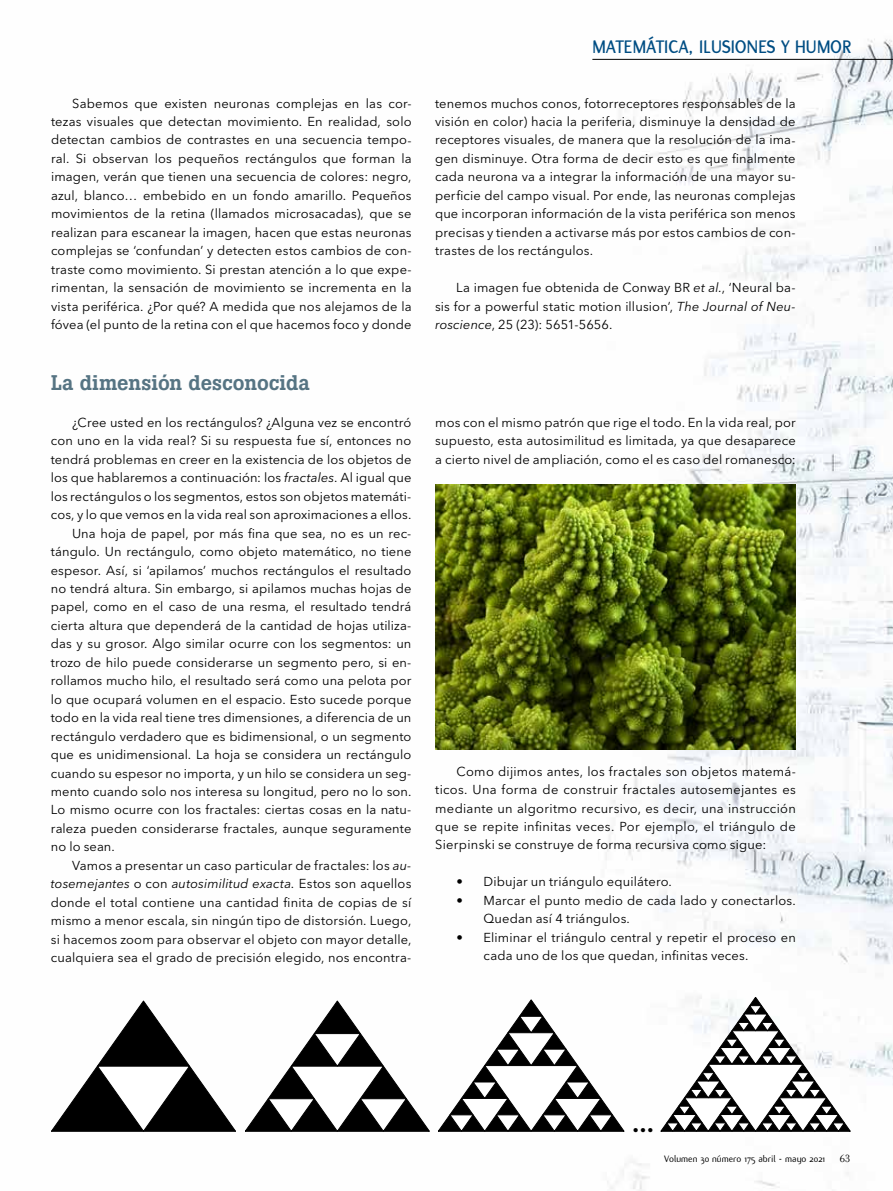
<style>
.page{position:relative;width:893px;height:1191px;background:#fff}
.page>*{position:absolute;margin:0;border:0;box-sizing:border-box;transform-origin:0 0}
.t1{font:700 34.5px "Flux";color:#000}
.t2{font:500 21px "Boton";color:#567483}
.t3{font:700 19.5px "Flux";letter-spacing:.01em;color:#004d83;scale:.95 1}
.t4{font:12.9px/18.5px "Avenir Next LT Pro";letter-spacing:.01em;color:#000;text-align:justify}
.t5{font:italic 12.9px "Avenir Next LT Pro";letter-spacing:.01em;color:#000}
.t6{font:11.25px "Filosofia";color:#000}
.t7{font:10.2px "Flux";color:#000}
.s1{font-style:italic}
.s2{font-style:normal}
</style>
<div class="page">
<img style="left:51px;top:39px;width:842px;height:1152px">
<img style="left:435px;top:485px;width:361px;height:264px">
<svg style="left:51px;top:1000px;width:185px;height:131px"></svg>
<svg style="left:245px;top:1000px;width:185px;height:131px"></svg>
<svg style="left:438px;top:999px;width:186px;height:132px"></svg>
<svg style="left:661px;top:997px;width:189px;height:134px"></svg>
<hr style="left:592px;top:59px;width:301px;height:1px;background:#000">
<h3 class="t3" style="left:592px;top:36px;width:274px">MATEMÁTICA, ILUSIONES Y HUMOR</h3>
<p class="t4" style="left:51px;top:94px;width:362px;text-indent:21px">Sabemos que existen neuronas complejas en las cor&shy;tezas visuales que detectan movimiento. En realidad, solo detectan cambios de contrastes en una secuencia tempo&shy;ral. Si observan los pequeños rectángulos que forman la imagen, verán que tienen una secuencia de colores: negro, azul, blanco… embebido en un fondo amarillo. Pequeños movimientos de la retina (llamados microsacadas), que se realizan para escanear la imagen, hacen que estas neuronas complejas se ‘confundan’ y detecten estos cambios de con&shy;traste como movimiento. Si prestan atención a lo que expe&shy;rimentan, la sensación de movimiento se incrementa en la vista periférica. ¿Por qué? A medida que nos alejamos de la fóvea (el punto de la retina con el que hacemos foco y donde</p>
<p class="t4" style="left:435px;top:94px;width:362px">tenemos muchos conos, fotorreceptores responsables de la visión en color) hacia la periferia, disminuye la densidad de receptores visuales, de manera que la resolución de la ima&shy;gen disminuye. Otra forma de decir esto es que finalmente cada neurona va a integrar la información de una mayor su&shy;perficie del campo visual. Por ende, las neuronas complejas que incorporan información de la vista periférica son menos precisas y tienden a activarse más por estos cambios de con&shy;trastes de los rectángulos.</p>
<p class="t4" style="left:435px;top:278px;width:362px;text-indent:21px">La imagen fue obtenida de Conway BR <span class="s1">et al.</span>, ‘Neural ba&shy;sis for a powerful static motion illusion’, <span class="s1">The Journal of Neu&shy;roscience</span>, 25 (23): 5651-5656.</p>
<h2 class="t2" style="left:51px;top:370px;width:260px">La dimensión desconocida</h2>
<p class="t4" style="left:72px;top:413px;width:341px">¿Cree usted en los rectángulos? ¿Alguna vez se encontró</p>
<p class="t4" style="left:51px;top:431px;width:362px">con uno en la vida real? Si su respuesta fue sí, entonces no</p>
<p class="t4" style="left:51px;top:450px;width:362px">tendrá problemas en creer en la existencia de los objetos de</p>
<p class="t4" style="left:51px;top:468px;width:362px">los que hablaremos a continuación: los <span class="s1">fractales</span>. Al igual que</p>
<p class="t4" style="left:51px;top:487px;width:362px">los rectángulos o los segmentos, estos son objetos matemáti-</p>
<p class="t4" style="left:51px;top:505px;width:362px">cos, y lo que vemos en la vida real son aproximaciones a ellos.</p>
<p class="t4" style="left:72px;top:524px;width:341px">Una hoja de papel, por más fina que sea, no es un rec-</p>
<p class="t4" style="left:51px;top:542px;width:362px">tángulo. Un rectángulo, como objeto matemático, no tiene</p>
<p class="t4" style="left:51px;top:561px;width:362px">espesor. Así, si ‘apilamos’ muchos rectángulos el resultado</p>
<p class="t4" style="left:51px;top:579px;width:362px">no tendrá altura. Sin embargo, si apilamos muchas hojas de</p>
<p class="t4" style="left:51px;top:597px;width:362px">papel, como en el caso de una resma, el resultado tendrá</p>
<p class="t4" style="left:51px;top:616px;width:362px">cierta altura que dependerá de la cantidad de hojas utiliza-</p>
<p class="t4" style="left:51px;top:634px;width:362px">das y su grosor. Algo similar ocurre con los segmentos: un</p>
<p class="t4" style="left:51px;top:653px;width:362px">trozo de hilo puede considerarse un segmento pero, si en-</p>
<p class="t4" style="left:51px;top:671px;width:362px">rollamos mucho hilo, el resultado será como una pelota por</p>
<p class="t4" style="left:51px;top:690px;width:362px">lo que ocupará volumen en el espacio. Esto sucede porque</p>
<p class="t4" style="left:51px;top:708px;width:362px">todo en la vida real tiene tres dimensiones, a diferencia de un</p>
<p class="t4" style="left:51px;top:727px;width:362px">rectángulo verdadero que es bidimensional, o un segmento</p>
<p class="t4" style="left:51px;top:745px;width:362px">que es unidimensional. La hoja se considera un rectángulo</p>
<p class="t4" style="left:51px;top:763px;width:362px">cuando su espesor no importa, y un hilo se considera un seg-</p>
<p class="t4" style="left:51px;top:782px;width:362px">mento cuando solo nos interesa su longitud, pero no lo son.</p>
<p class="t4" style="left:51px;top:800px;width:362px">Lo mismo ocurre con los fractales: ciertas cosas en la natu-</p>
<p class="t4" style="left:51px;top:819px;width:362px">raleza pueden considerarse fractales, aunque seguramente</p>
<p class="t4" style="left:51px;top:837px;width:66px">no lo sean.</p>
<p class="t4" style="left:72px;top:856px;width:341px">Vamos a presentar un caso particular de fractales: los <span class="s1">au-</span></p>
<p class="t5" style="left:51px;top:876px;width:362px">tosemejantes <span class="s2">o con</span> autosimilitud exacta. <span class="s2">Estos son aquellos</span></p>
<p class="t4" style="left:51px;top:893px;width:362px">donde el total contiene una cantidad finita de copias de sí</p>
<p class="t4" style="left:51px;top:911px;width:362px">mismo a menor escala, sin ningún tipo de distorsión. Luego,</p>
<p class="t4" style="left:51px;top:930px;width:362px">si hacemos zoom para observar el objeto con mayor detalle,</p>
<p class="t4" style="left:51px;top:948px;width:362px">cualquiera sea el grado de precisión elegido, nos encontra-</p>
<p class="t4" style="left:435px;top:413px;width:362px">mos con el mismo patrón que rige el todo. En la vida real, por supuesto, esta autosimilitud es limitada, ya que desaparece a cierto nivel de ampliación, como el es caso del romanesco:</p>
<p class="t4" style="left:435px;top:762px;width:362px;text-indent:21px">Como dijimos antes, los fractales son objetos matemá&shy;ticos. Una forma de construir fractales autosemejantes es mediante un algoritmo recursivo, es decir, una instrucción que se repite infinitas veces. Por ejemplo, el triángulo de Sierpinski se construye de forma recursiva como sigue:</p>
<p class="t4" style="left:456px;top:872px;width:217px">• Dibujar un triángulo equilátero.</p>
<p class="t4" style="left:483px;top:891px;width:314px;text-indent:-27px">• Marcar el punto medio de cada lado y conectarlos.<br>Quedan así 4 triángulos.</p>
<p class="t4" style="left:483px;top:928px;width:314px;text-indent:-27px">• Eliminar el triángulo central y repetir el proceso en cada uno de los que quedan, infinitas veces.</p>
<h1 class="t1" style="left:632px;top:1101px;width:24px">...</h1>
<p class="t7" style="left:664px;top:1153px;width:163px">Volumen 30 número 175 abril - mayo 2021</p>
<p class="t6" style="left:839px;top:1152px;width:13px">63</p>
</div>
